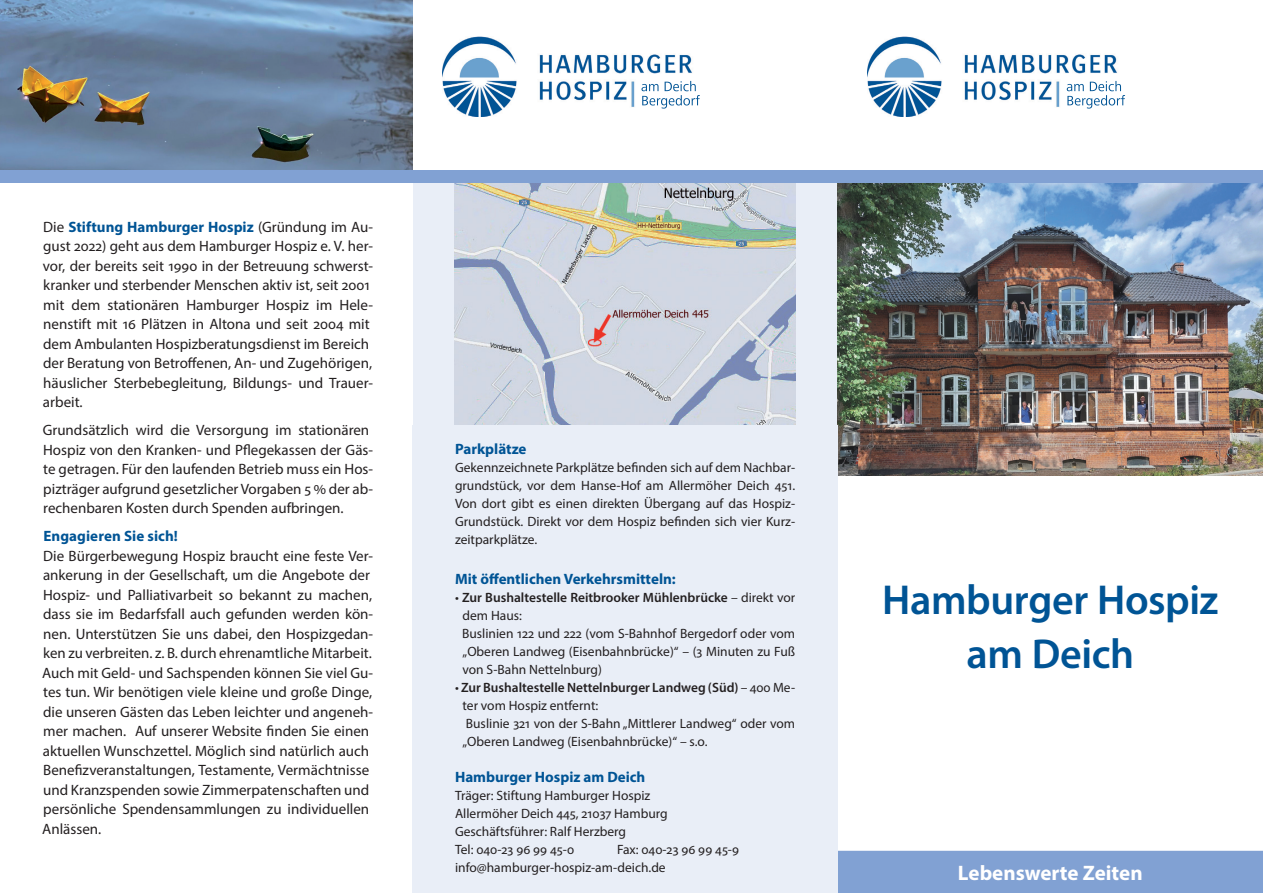
<style>
.page{position:relative;width:1263px;height:893px;background:#fff}
.page>*{position:absolute;margin:0;border:0;box-sizing:border-box;transform-origin:0 0}
.t1{font:600 42px/54px "Myriad Pro";letter-spacing:-.01em;color:#005495;text-align:center}
.t2{font:700 21px "Myriad Pro";color:#fff}
.t3{font:15px/19.5px "Myriad Pro";color:#231f20}
.t4{font:700 15px "Myriad Pro";color:#005495}
.t5{font:13.5px/18px "Myriad Pro";color:#231f20}
.s1{font-weight:700;color:#005495}
.s2{font-weight:600}
</style>
<div class="page">
<img style="left:838px;top:183px;width:425px;height:292px">
<img style="left:0;top:0;width:412px;height:170px">
<img style="left:867px;top:36px;width:258px;height:81px">
<img style="left:1074px;top:81px;width:47px;height:10px">
<div style="left:838px;top:851px;width:425px;height:42px;background:#81a1d3"></div>
<div style="left:413px;top:183px;width:424px;height:243px;background:#e9eef7"></div>
<img style="left:455px;top:183px;width:340px;height:242px">
<div style="left:0;top:170px;width:1263px;height:13px;background:#81a1d3"></div>
<img style="left:442px;top:36px;width:258px;height:81px">
<img style="left:649px;top:81px;width:47px;height:10px">
<div style="left:412px;top:426px;width:426px;height:467px;background:#e9eef7"></div>
<p class="t3" style="left:43px;top:217px;width:332px">Die <span class="s1">Stiftung Hamburger Hospiz</span> (Gründung im Au&shy;gust 2022) geht aus dem Hamburger Hospiz e. V. her&shy;vor, der bereits seit 1990 in der Betreuung schwerst&shy;kranker und sterbender Menschen aktiv ist, seit 2001 mit dem stationären Hamburger Hospiz im Hele&shy;nenstift mit 16 Plätzen in Altona und seit 2004 mit dem Ambulanten Hospizberatungsdienst im Bereich der Beratung von Betroffenen, An- und Zugehörigen, häuslicher Sterbebegleitung, Bildungs- und Trauer&shy;arbeit.</p>
<p class="t3" style="left:43px;top:420px;width:332px">Grundsätzlich wird die Versorgung im stationären Hospiz von den Kranken- und Pflegekassen der Gäs&shy;te getragen. Für den laufenden Betrieb muss ein Hos&shy;pizträger aufgrund gesetzlicher Vorgaben 5 % der ab&shy;rechenbaren Kosten durch Spenden aufbringen.</p>
<p class="t4" style="left:43px;top:526px;width:136px">Engagieren Sie sich!</p>
<p class="t3" style="left:42px;top:546px;width:332px">Die Bürgerbewegung Hospiz braucht eine feste Ver&shy;ankerung in der Gesellschaft, um die Angebote der Hospiz- und Palliativarbeit so bekannt zu machen, dass sie im Bedarfsfall auch gefunden werden kön&shy;nen. Unterstützen Sie uns dabei, den Hospizgedan&shy;ken zu verbreiten. z. B. durch ehrenamtliche Mitarbeit.<br>Auch mit Geld- und Sachspenden können Sie viel Gu&shy;tes tun. Wir benötigen viele kleine und große Dinge, die unseren Gästen das Leben leichter und angeneh&shy;mer machen. Auf unserer Website finden Sie einen aktuellen Wunschzettel. Möglich sind natürlich auch Benefizveranstaltungen, Testamente, Vermächtnisse und Kranzspenden sowie Zimmerpatenschaften und persönliche Spendensammlungen zu individuellen Anlässen.</p>
<p class="t4" style="left:455px;top:439px;width:73px">Parkplätze</p>
<p class="t5" style="left:455px;top:458px;width:342px;text-align:justify">Gekennzeichnete Parkplätze befinden sich auf dem Nachbar&shy;grundstück, vor dem Hanse-Hof am Allermöher Deich 451.<br>Von dort gibt es einen direkten Übergang auf das Hospiz-Grundstück. Direkt vor dem Hospiz befinden sich vier Kurz&shy;zeitparkplätze.</p>
<p class="t4" style="left:455px;top:569px;width:222px">Mit öffentlichen Verkehrsmitteln:</p>
<p class="t5" style="left:462px;top:588px;width:334px;text-indent:-7px">• <span class="s2">Zur Bushaltestelle Reitbrooker Mühlenbrücke</span> – direkt vor dem Haus:<br>Buslinien 122 und 222 (vom S-Bahnhof Bergedorf oder vom „Oberen Landweg (Eisenbahnbrücke)“ – (3 Minuten zu Fuß von S-Bahn Nettelnburg)</p>
<p class="t5" style="left:462px;top:678px;width:334px;text-indent:-8px">• <span class="s2">Zur Bushaltestelle Nettelnburger Landweg (Süd)</span> – 400 Me&shy;ter vom Hospiz entfernt:<br>Buslinie 321 von der S-Bahn „Mittlerer Landweg“ oder vom „Oberen Landweg (Eisenbahnbrücke)“ – s.o.</p>
<p class="t4" style="left:455px;top:767px;width:192px">Hamburger Hospiz am Deich</p>
<p class="t5" style="left:455px;top:786px;width:214px">Träger: Stiftung Hamburger Hospiz<br>Allermöher Deich 445, 21037 Hamburg<br>Geschäftsführer: Ralf Herzberg<br>Tel: 040-23 96 99 45-0</p>
<p class="t5" style="left:455px;top:840px;width:286px;text-indent:162px">Fax: 040-23 96 99 45-9 info@hamburger-hospiz-am-deich.de</p>
<h1 class="t1" style="left:882px;top:572px;width:338px">Hamburger Hospiz am Deich</h1>
<h2 class="t2" style="left:958px;top:859px;width:186px">Lebenswerte Zeiten</h2>
</div>
